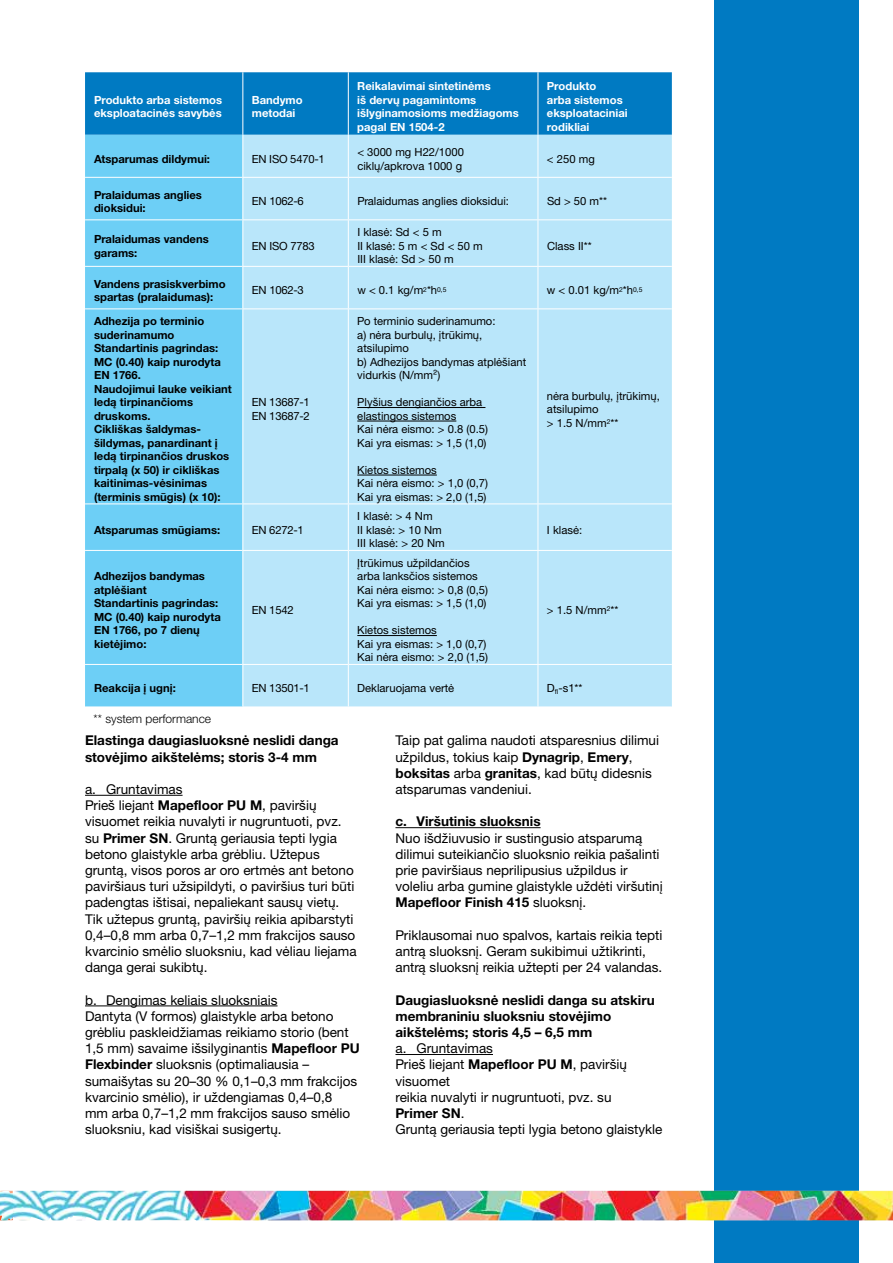
<style>
.page{position:relative;width:893px;height:1263px;background:#fff}
.page>*{position:absolute;margin:0;border:0;box-sizing:border-box;transform-origin:0 0}
.t1{font:13.5px/16.2px "Helvetica Neue LTW1 G";color:#000}
.t2{font:700 13.5px/16.2px "Helvetica Neue LTW1 G";color:#000}
.t3{font:300 12px "Helvetica Neue LTW1 G";color:#000}
.t4{font:11.25px/13.5px "Helvetica Neue LTW1 G";color:#000}
.t5{font:700 11.25px/13.5px "Helvetica Neue LTW1 G";color:#000}
.t6{font:700 11.25px/13.5px "Helvetica Neue LTW1 G";color:#fff}
.t7{font:11.25px/13.5px "Helvetica Neue LTW1 G";letter-spacing:-.02em;color:#000}
.s1{font-weight:700}
</style>
<div class="page">
<hr style="left:395px;top:827px;width:146px;height:1px;background:#000">
<hr style="left:395px;top:1054px;width:98px;height:1px;background:#000">
<hr style="left:85px;top:795px;width:98px;height:1px;background:#000">
<hr style="left:85px;top:1005px;width:193px;height:1px;background:#000">
<div style="left:714px;top:0;width:145px;height:1263px;background:#007ac2"></div>
<img style="left:0;top:1191px;width:893px;height:29px">
<div style="left:85px;top:72px;width:587px;height:63px;background:#007ac2"></div>
<div style="left:85px;top:135px;width:157px;height:571px;background:#6dcff6"></div>
<div style="left:243px;top:135px;width:429px;height:571px;background:#b9e6fa"></div>
<hr style="left:242px;top:72px;width:1px;height:63px;background:#fff">
<hr style="left:348px;top:72px;width:1px;height:63px;background:#fff">
<hr style="left:538px;top:72px;width:1px;height:63px;background:#fff">
<hr style="left:348px;top:135px;width:1px;height:42px;background:#fff">
<hr style="left:538px;top:135px;width:1px;height:42px;background:#fff">
<hr style="left:85px;top:177px;width:158px;height:1px;background:#fff">
<hr style="left:243px;top:177px;width:105px;height:1px;background:#fff">
<hr style="left:348px;top:177px;width:190px;height:1px;background:#fff">
<hr style="left:348px;top:178px;width:1px;height:41px;background:#fff">
<hr style="left:538px;top:177px;width:134px;height:1px;background:#fff">
<hr style="left:538px;top:178px;width:1px;height:41px;background:#fff">
<hr style="left:85px;top:219px;width:158px;height:1px;background:#fff">
<hr style="left:243px;top:219px;width:105px;height:1px;background:#fff">
<hr style="left:348px;top:219px;width:190px;height:1px;background:#fff">
<hr style="left:348px;top:220px;width:1px;height:46px;background:#fff">
<hr style="left:538px;top:219px;width:134px;height:1px;background:#fff">
<hr style="left:538px;top:220px;width:1px;height:46px;background:#fff">
<hr style="left:85px;top:266px;width:158px;height:1px;background:#fff">
<hr style="left:243px;top:266px;width:105px;height:1px;background:#fff">
<hr style="left:348px;top:266px;width:190px;height:1px;background:#fff">
<hr style="left:348px;top:267px;width:1px;height:41px;background:#fff">
<hr style="left:538px;top:266px;width:134px;height:1px;background:#fff">
<hr style="left:538px;top:267px;width:1px;height:41px;background:#fff">
<hr style="left:85px;top:308px;width:158px;height:1px;background:#fff">
<hr style="left:243px;top:308px;width:105px;height:1px;background:#fff">
<hr style="left:348px;top:308px;width:190px;height:1px;background:#fff">
<hr style="left:348px;top:309px;width:1px;height:194px;background:#fff">
<hr style="left:538px;top:308px;width:134px;height:1px;background:#fff">
<hr style="left:538px;top:309px;width:1px;height:194px;background:#fff">
<hr style="left:85px;top:503px;width:158px;height:1px;background:#fff">
<hr style="left:243px;top:503px;width:105px;height:1px;background:#fff">
<hr style="left:348px;top:503px;width:190px;height:1px;background:#fff">
<hr style="left:348px;top:504px;width:1px;height:46px;background:#fff">
<hr style="left:538px;top:503px;width:134px;height:1px;background:#fff">
<hr style="left:538px;top:504px;width:1px;height:46px;background:#fff">
<hr style="left:85px;top:550px;width:158px;height:1px;background:#fff">
<hr style="left:243px;top:550px;width:105px;height:1px;background:#fff">
<hr style="left:348px;top:550px;width:190px;height:1px;background:#fff">
<hr style="left:348px;top:551px;width:1px;height:113px;background:#fff">
<hr style="left:538px;top:550px;width:134px;height:1px;background:#fff">
<hr style="left:538px;top:551px;width:1px;height:113px;background:#fff">
<hr style="left:85px;top:664px;width:158px;height:1px;background:#fff">
<hr style="left:243px;top:664px;width:105px;height:1px;background:#fff">
<hr style="left:348px;top:664px;width:190px;height:1px;background:#fff">
<hr style="left:348px;top:665px;width:1px;height:41px;background:#fff">
<hr style="left:538px;top:664px;width:134px;height:1px;background:#fff">
<hr style="left:538px;top:665px;width:1px;height:41px;background:#fff">
<hr style="left:357px;top:407px;width:128px;height:1px;background:#000">
<hr style="left:357px;top:421px;width:99px;height:1px;background:#000">
<hr style="left:357px;top:475px;width:80px;height:1px;background:#000">
<hr style="left:357px;top:635px;width:80px;height:1px;background:#000">
<p class="t6" style="left:94px;top:93px;width:130px">Produkto arba sistemos eksploatacinės savybės</p>
<p class="t6" style="left:252px;top:93px;width:52px">Bandymo metodai</p>
<p class="t6" style="left:357px;top:79px;width:163px">Reikalavimai sintetinėms<br>iš dervų pagamintoms išlyginamosioms medžiagoms pagal EN 1504-2</p>
<p class="t6" style="left:547px;top:79px;width:82px">Produkto<br>arba sistemos eksploataciniai rodikliai</p>
<p class="t5" style="left:94px;top:152px;width:117px">Atsparumas dildymui:</p>
<p class="t7" style="left:252px;top:152px;width:74px">EN ISO 5470-1</p>
<p class="t4" style="left:357px;top:145px;width:108px">&lt; 3000 mg H22/1000 ciklų/apkrova 1000 g</p>
<p class="t4" style="left:547px;top:152px;width:49px">&lt; 250 mg</p>
<p class="t5" style="left:94px;top:188px;width:109px">Pralaidumas anglies dioksidui:</p>
<p class="t4" style="left:252px;top:194px;width:53px">EN 1062-6</p>
<p class="t4" style="left:357px;top:194px;width:153px">Pralaidumas anglies dioksidui:</p>
<p class="t4" style="left:547px;top:194px;width:62px">Sd &gt; 50 m**</p>
<p class="t5" style="left:94px;top:232px;width:116px">Pralaidumas vandens garams:</p>
<p class="t7" style="left:252px;top:239px;width:64px">EN ISO 7783</p>
<p class="t4" style="left:357px;top:226px;width:127px">I klasė: Sd &lt; 5 m<br>II klasė: 5 m &lt; Sd &lt; 50 m<br>III klasė: Sd &gt; 50 m</p>
<p class="t4" style="left:547px;top:239px;width:46px">Class II**</p>
<p class="t5" style="left:94px;top:277px;width:133px">Vandens prasiskverbimo spartas (pralaidumas):</p>
<p class="t4" style="left:252px;top:284px;width:53px">EN 1062-3</p>
<p class="t4" style="left:357px;top:284px;width:91px">w &lt; 0.1 kg/m<sup>2</sup>*h<sup>0,5</sup></p>
<p class="t4" style="left:547px;top:284px;width:97px">w &lt; 0.01 kg/m<sup>2</sup>*h<sup>0,5</sup></p>
<p class="t5" style="left:94px;top:315px;width:139px">Adhezija po terminio suderinamumo<br>Standartinis pagrindas:<br>MC (0.40) kaip nurodyta<br>EN 1766.<br>Naudojimui lauke veikiant ledą tirpinančioms druskoms.<br>Cikliškas šaldymas&shy;šildymas, panardinant į ledą tirpinančios druskos tirpalą (x 50) ir cikliškas kaitinimas-vėsinimas (terminis smūgis) (x 10):</p>
<p class="t4" style="left:357px;top:315px;width:170px">Po terminio suderinamumo:<br>a) nėra burbulų, įtrūkimų, atsilupimo<br>b) Adhezijos bandymas atplėšiant vidurkis (N/mm²)</p>
<p class="t4" style="left:357px;top:396px;width:132px">Plyšius dengiančios arba elastingos sistemos<br>Kai nėra eismo: &gt; 0.8 (0.5)<br>Kai yra eismas: &gt; 1,5 (1,0)</p>
<p class="t4" style="left:357px;top:463px;width:132px">Kietos sistemos<br>Kai nėra eismo: &gt; 1,0 (0,7)<br>Kai yra eismas: &gt; 2,0 (1,5)</p>
<p class="t4" style="left:547px;top:389px;width:114px">nėra burbulų, įtrūkimų, atsilupimo<br>&gt; 1.5 N/mm<sup>2</sup>**</p>
<p class="t7" style="left:252px;top:396px;width:60px">EN 13687-1<br>EN 13687-2</p>
<p class="t5" style="left:94px;top:523px;width:128px">Atsparumas smūgiams:</p>
<p class="t4" style="left:252px;top:523px;width:53px">EN 6272-1</p>
<p class="t5" style="left:94px;top:570px;width:128px">Adhezijos bandymas atplėšiant<br>Standartinis pagrindas:<br>MC (0.40) kaip nurodyta<br>EN 1766, po 7 dienų kietėjimo:</p>
<p class="t4" style="left:252px;top:603px;width:43px">EN 1542</p>
<p class="t4" style="left:357px;top:510px;width:89px">I klasė: &gt; 4 Nm<br>II klasė: &gt; 10 Nm<br>III klasė: &gt; 20 Nm</p>
<p class="t4" style="left:357px;top:556px;width:132px">Įtrūkimus užpildančios arba lanksčios sistemos<br>Kai nėra eismo: &gt; 0,8 (0,5)<br>Kai yra eismas: &gt; 1,5 (1,0)</p>
<p class="t4" style="left:357px;top:624px;width:132px">Kietos sistemos<br>Kai yra eismas: &gt; 1,0 (0,7)<br>Kai nėra eismo: &gt; 2,0 (1,5)</p>
<p class="t4" style="left:547px;top:523px;width:37px">I klasė:</p>
<p class="t4" style="left:547px;top:603px;width:73px">&gt; 1.5 N/mm<sup>2</sup>**</p>
<p class="t5" style="left:94px;top:682px;width:83px">Reakcija į ugnį:</p>
<p class="t4" style="left:252px;top:682px;width:60px">EN 13501-1</p>
<p class="t4" style="left:357px;top:682px;width:99px">Deklaruojama vertė</p>
<p class="t4" style="left:547px;top:682px;width:37px">D<sub>fl</sub>-s1**</p>
<p class="t3" style="left:94px;top:711px;width:119px">** system performance</p>
<p class="t2" style="left:85px;top:732px;width:255px">Elastinga daugiasluoksnė neslidi danga stovėjimo aikštelėms; storis 3-4 mm</p>
<p class="t1" style="left:85px;top:781px;width:273px">a. Gruntavimas<br>Prieš liejant <span class="s1">Mapefloor PU M</span>, paviršių visuomet reikia nuvalyti ir nugruntuoti, pvz. su <span class="s1">Primer SN</span>. Gruntą geriausia tepti lygia betono glaistykle arba grėbliu. Užtepus gruntą, visos poros ar oro ertmės ant betono paviršiaus turi užsipildyti, o paviršius turi būti padengtas ištisai, nepaliekant sausų vietų.<br>Tik užtepus gruntą, paviršių reikia apibarstyti 0,4–0,8 mm arba 0,7–1,2 mm frakcijos sauso kvarcinio smėlio sluoksniu, kad vėliau liejama danga gerai sukibtų.</p>
<p class="t1" style="left:85px;top:991px;width:276px">b. Dengimas keliais sluoksniais<br>Dantyta (V formos) glaistykle arba betono grėbliu paskleidžiamas reikiamo storio (bent 1,5 mm) savaime išsilyginantis <span class="s1">Mapefloor PU Flexbinder</span> sluoksnis (optimaliausia – sumaišytas su 20–30 % 0,1–0,3 mm frakcijos kvarcinio smėlio), ir uždengiamas 0,4–0,8<br>mm arba 0,7–1,2 mm frakcijos sauso smėlio sluoksniu, kad visiškai susigertų.</p>
<p class="t1" style="left:395px;top:732px;width:265px">Taip pat galima naudoti atsparesnius dilimui užpildus, tokius kaip <span class="s1">Dynagrip</span>, <span class="s1">Emery</span>, <span class="s1">boksitas</span> arba <span class="s1">granitas</span>, kad būtų didesnis atsparumas vandeniui.</p>
<p class="t2" style="left:395px;top:813px;width:147px">c. Viršutinis sluoksnis</p>
<p class="t1" style="left:395px;top:829px;width:269px">Nuo išdžiuvusio ir sustingusio atsparumą dilimui suteikiančio sluoksnio reikia pašalinti prie paviršiaus neprilipusius užpildus ir voleliu arba gumine glaistykle uždėti viršutinį <span class="s1">Mapefloor Finish 415</span> sluoksnį.</p>
<p class="t1" style="left:395px;top:927px;width:268px">Priklausomai nuo spalvos, kartais reikia tepti antrą sluoksnį. Geram sukibimui užtikrinti, antrą sluoksnį reikia užtepti per 24 valandas.</p>
<p class="t2" style="left:395px;top:991px;width:261px">Daugiasluoksnė neslidi danga su atskiru membraniniu sluoksniu stovėjimo aikštelėms; storis 4,5 – 6,5 mm</p>
<p class="t1" style="left:395px;top:1040px;width:268px">a. Gruntavimas<br>Prieš liejant <span class="s1">Mapefloor PU M</span>, paviršių visuomet<br>reikia nuvalyti ir nugruntuoti, pvz. su<br><span class="s1">Primer SN</span>.<br>Gruntą geriausia tepti lygia betono glaistykle</p>
</div>
